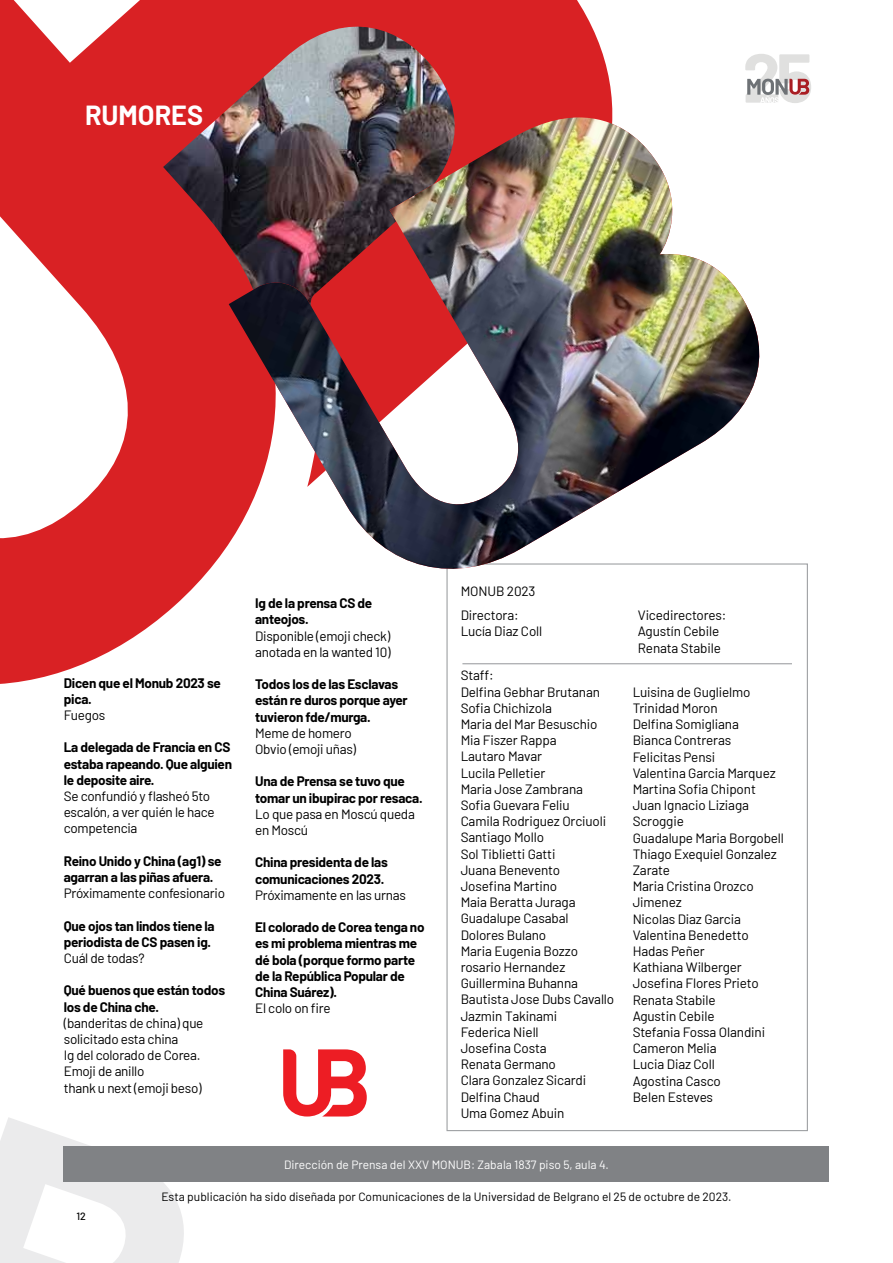
<style>
.page{position:relative;width:893px;height:1263px;background:#fff}
.page>*{position:absolute;margin:0;border:0;box-sizing:border-box;transform-origin:0 0}
.t1{font:700 27px "Barlow";color:#fff}
.t2{font:13.5px/16.2px "Barlow";letter-spacing:-.01em;color:#000}
.t3{font:700 13.5px/16.2px "Barlow";letter-spacing:-.02em;color:#000}
.t4{font:12px "Barlow";color:#000}
.t5{font:12px "Barlow";color:#fff}
.t6{font:500 10.5px "Barlow";color:#000}
</style>
<div class="page">
<svg style="left:0;top:1117px;width:184px;height:146px"></svg>
<svg style="left:745px;top:54px;width:66px;height:49px"></svg>
<svg style="left:0;top:0;width:612px;height:684px;fill:#d92124"></svg>
<div style="left:64px;top:1146px;width:765px;height:36px;background:#808285"></div>
<svg style="left:283px;top:1049px;width:84px;height:67px"></svg>
<div style="left:446px;top:563px;width:362px;height:568px;background:#fff;border:1px solid #9fa1a4"></div>
<hr style="left:462px;top:663px;width:330px;height:1px;background:#9fa1a4">
<img style="left:229px;top:102px;width:548px;height:15px">
<img style="left:229px;top:117px;width:548px;height:469px">
<h1 class="t1" style="left:85px;top:95px;width:120px">RUMORES</h1>
<p class="t3" style="left:64px;top:673px;width:159px">Dicen que el Monub 2023 se pica.</p>
<p class="t2" style="left:64px;top:706px;width:43px">Fuegos</p>
<p class="t3" style="left:64px;top:738px;width:170px;text-align:justify">La delegada de Francia en CS estaba rapeando. Que alguien le deposite aire.</p>
<p class="t2" style="left:64px;top:787px;width:153px">Se confundió y flasheó 5to escalón, a ver quién le hace competencia</p>
<p class="t3" style="left:64px;top:852px;width:159px">Reino Unido y China (ag1) se agarran a las piñas afuera.</p>
<p class="t2" style="left:64px;top:884px;width:163px">Próximamente confesionario</p>
<p class="t3" style="left:64px;top:916px;width:152px">Que ojos tan lindos tiene la periodista de CS pasen ig.</p>
<p class="t2" style="left:64px;top:949px;width:82px">Cuál de todas?</p>
<p class="t3" style="left:64px;top:981px;width:163px">Qué buenos que están todos los de China che.</p>
<p class="t2" style="left:64px;top:1014px;width:141px">(banderitas de china) que solicitado esta china<br>Ig del colorado de Corea.<br>Emoji de anillo<br>thank u next (emoji beso)</p>
<p class="t3" style="left:255px;top:594px;width:119px">Ig de la prensa CS de anteojos.</p>
<p class="t2" style="left:255px;top:626px;width:137px">Disponible (emoji check) anotada en la wanted 10)</p>
<p class="t3" style="left:255px;top:675px;width:154px">Todos los de las Esclavas están re duros porque ayer tuvieron fde/murga.</p>
<p class="t2" style="left:255px;top:724px;width:102px">Meme de homero<br>Obvio (emoji uñas)</p>
<p class="t3" style="left:255px;top:772px;width:169px">Una de Prensa se tuvo que tomar un ibupirac por resaca.</p>
<p class="t2" style="left:255px;top:805px;width:161px">Lo que pasa en Moscú queda en Moscú</p>
<p class="t3" style="left:255px;top:853px;width:134px">China presidenta de las comunicaciones 2023.</p>
<p class="t2" style="left:255px;top:886px;width:152px">Próximamente en las urnas</p>
<p class="t3" style="left:255px;top:918px;width:171px">El colorado de Corea tenga no es mi problema mientras me dé bola (porque formo parte de la República Popular de<br>China Suárez).</p>
<p class="t2" style="left:255px;top:999px;width:77px">El colo on fire</p>
<p class="t2" style="left:461px;top:582px;width:76px">MONUB 2023</p>
<p class="t2" style="left:461px;top:606px;width:83px">Directora:<br>Lucía Diaz Coll</p>
<p class="t2" style="left:638px;top:606px;width:90px">Vicedirectores:<br>Agustín Cebile<br>Renata Stabile</p>
<p class="t2" style="left:461px;top:666px;width:155px">Staff:<br>Delfina Gebhar Brutanan<br>Sofia Chichizola<br>Maria del Mar Besuschio<br>Mia Fiszer Rappa<br>Lautaro Mavar<br>Lucila Pelletier<br>Maria Jose Zambrana<br>Sofia Guevara Feliu<br>Camila Rodriguez Orciuoli<br>Santiago Mollo<br>Sol Tiblietti Gatti<br>Juana Benevento<br>Josefina Martino<br>Maia Beratta Juraga<br>Guadalupe Casabal<br>Dolores Bulano<br>Maria Eugenia Bozzo rosario Hernandez<br>Guillermina Buhanna<br>Bautista Jose Dubs Cavallo<br>Jazmin Takinami<br>Federica Niell<br>Josefina Costa<br>Renata Germano<br>Clara Gonzalez Sicardi<br>Delfina Chaud<br>Uma Gomez Abuin</p>
<p class="t2" style="left:633px;top:683px;width:153px">Luisina de Guglielmo<br>Trinidad Moron<br>Delfina Somigliana<br>Bianca Contreras<br>Felicitas Pensi<br>Valentina Garcia Marquez<br>Martina Sofia Chipont<br>Juan Ignacio Liziaga<br>Scroggie<br>Guadalupe Maria Borgobell<br>Thiago Exequiel Gonzalez<br>Zarate<br>Maria Cristina Orozco<br>Jimenez<br>Nicolas Diaz Garcia<br>Valentina Benedetto<br>Hadas Peñer<br>Kathiana Wilberger<br>Josefina Flores Prieto<br>Renata Stabile<br>Agustin Cebile<br>Stefania Fossa Olandini<br>Cameron Melia<br>Lucia Diaz Coll<br>Agostina Casco<br>Belen Esteves</p>
<p class="t5" style="left:284px;top:1156px;width:326px">Dirección de Prensa del XXV MONUB: Zabala 1837 piso 5, aula 4.</p>
<p class="t6" style="left:77px;top:1208px;width:11px">12</p>
<p class="t4" style="left:161px;top:1188px;width:572px">Esta publicación ha sido diseñada por Comunicaciones de la Universidad de Belgrano el 25 de octubre de 2023.</p>
</div>
